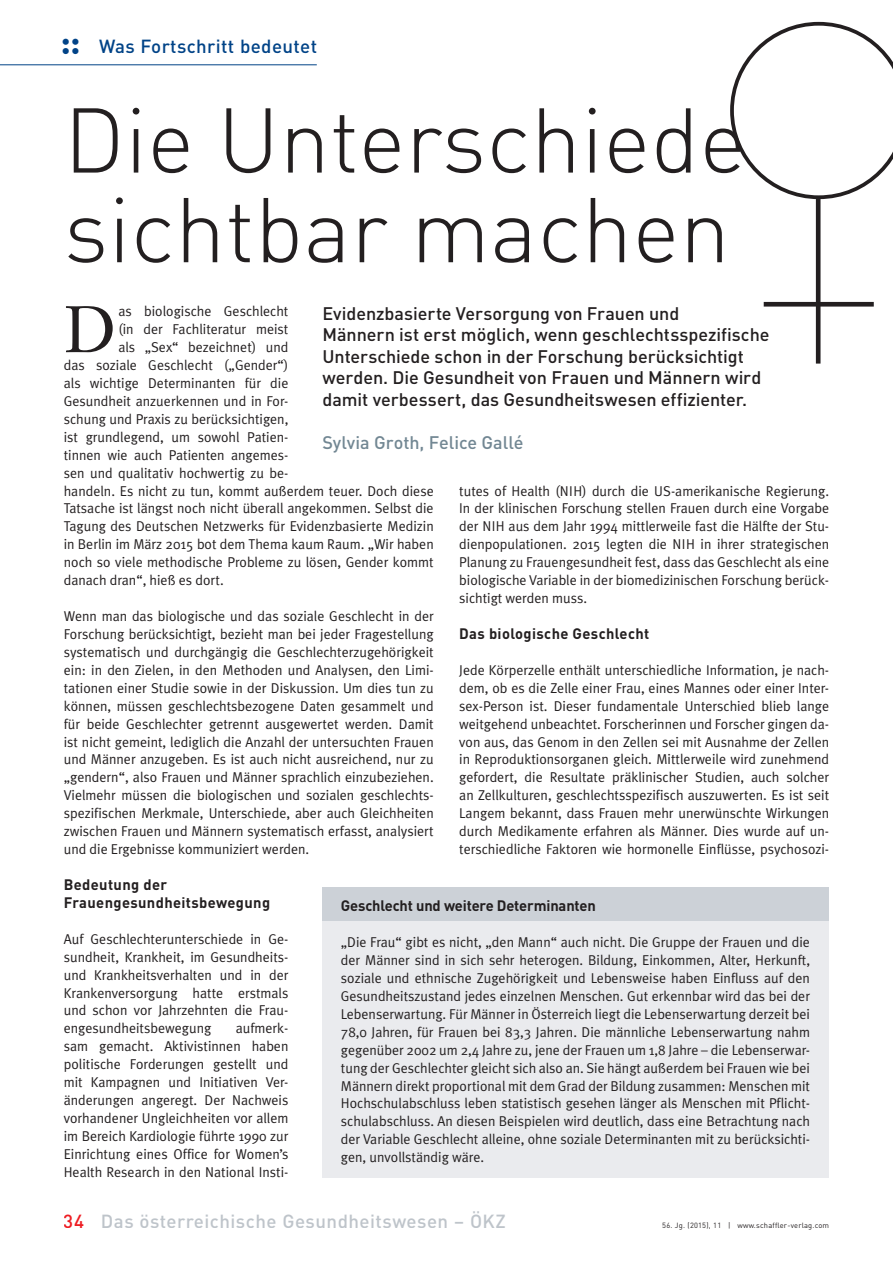
<style>
.page{position:relative;width:893px;height:1263px;background:#fff}
.page>*{position:absolute;margin:0;border:0;box-sizing:border-box;transform-origin:0 0}
.t1{font:90.3px/89.7px "DIN Light Alternate";color:#231f20}
.t2{font:64.5px "Janson Text LT Std";color:#231f20}
.t3{font:500 18.75px "DIN";letter-spacing:.025em;color:#bec4ca}
.t4{font:500 18.75px "DIN";letter-spacing:.02em;color:#014387}
.t5{font:500 18px/21.6px "DIN";letter-spacing:-.005em;color:#231f20}
.t6{font:500 18px "DIN";letter-spacing:-.005em;color:#728793}
.t7{font:700 15px/17.9px "DIN";letter-spacing:.025em;color:#231f20}
.t8{font:700 15px "DIN";letter-spacing:-.01em;color:#231f20}
.t9{font:14.25px/18px "Meta Plus Normal";color:#231f20;text-align:justify}
.t10{font:7.5px "DIN";letter-spacing:.025em;color:#231f20}
.s1{font-family:"DIN Bold Alternate";font-weight:400;font-size:35.1px}
.s2{color:#ee1d23}
</style>
<div class="page">
<div style="left:322px;top:912px;width:507px;height:266px;background:#eaebee"></div>
<div style="left:322px;top:887px;width:507px;height:33px;background:#ccd1d7"></div>
<hr style="left:816px;top:198px;width:4px;height:166px;background:#231f20">
<div style="left:764px;top:302px;width:110px;height:5px;background:#231f20"></div>
<svg style="left:730px;top:22px;width:163px;height:177px"></svg>
<hr style="left:0;top:64px;width:317px;height:1px;background:#014387">
<h3 class="t4" style="left:60px;top:35px;width:259px"><span class="s1">::</span> Was Fortschritt bedeutet</h3>
<h1 class="t1" style="left:64px;top:94px;width:684px">Die Unterschiede sichtbar machen</h1>
<h2 class="t2" style="left:64px;top:289px;width:54px">D</h2>
<p class="t9" style="left:118px;top:302px;width:172px">as biologische Geschlecht</p>
<p class="t5" style="left:322px;top:302px;width:448px">Evidenzbasierte Versorgung von Frauen und<br>Männern ist erst möglich, wenn geschlechtsspezifische Unterschiede schon in der Forschung berücksichtigt werden. Die Gesundheit von Frauen und Männern wird damit verbessert, das Gesundheitswesen effizienter.</p>
<p class="t6" style="left:322px;top:431px;width:203px">Sylvia Groth, Felice Gallé</p>
<p class="t9" style="left:118px;top:320px;width:172px">(in der Fachliteratur meist</p>
<p class="t9" style="left:118px;top:338px;width:172px">als „Sex“ bezeichnet) und</p>
<p class="t9" style="left:64px;top:356px;width:226px">das soziale Geschlecht („Gender“)</p>
<p class="t9" style="left:64px;top:374px;width:226px">als wichtige Determinanten für die</p>
<p class="t9" style="left:64px;top:392px;width:226px">Gesundheit anzuerkennen und in For-</p>
<p class="t9" style="left:64px;top:410px;width:226px">schung und Praxis zu berücksichtigen,</p>
<p class="t9" style="left:64px;top:428px;width:226px">ist grundlegend, um sowohl Patien-</p>
<p class="t9" style="left:64px;top:446px;width:226px">tinnen wie auch Patienten angemes-</p>
<p class="t9" style="left:64px;top:463px;width:226px">sen und qualitativ hochwertig zu be-</p>
<p class="t9" style="left:64px;top:481px;width:371px">handeln. Es nicht zu tun, kommt außerdem teuer. Doch diese</p>
<p class="t9" style="left:64px;top:499px;width:371px">Tatsache ist längst noch nicht überall angekommen. Selbst die</p>
<p class="t9" style="left:64px;top:517px;width:371px">Tagung des Deutschen Netzwerks für Evidenzbasierte Medizin</p>
<p class="t9" style="left:64px;top:535px;width:371px">in Berlin im März 2015 bot dem Thema kaum Raum. „Wir haben</p>
<p class="t9" style="left:64px;top:553px;width:371px">noch so viele methodische Probleme zu lösen, Gender kommt</p>
<p class="t9" style="left:64px;top:571px;width:161px">danach dran“, hieß es dort.</p>
<p class="t9" style="left:64px;top:607px;width:371px">Wenn man das biologische und das soziale Geschlecht in der Forschung berücksichtigt, bezieht man bei jeder Fragestellung systematisch und durchgängig die Geschlechterzugehörigkeit ein: in den Zielen, in den Methoden und Analysen, den Limi&shy;tationen einer Studie sowie in der Diskussion. Um dies tun zu können, müssen geschlechtsbezogene Daten gesammelt und für beide Geschlechter getrennt ausgewertet werden. Damit ist nicht gemeint, lediglich die Anzahl der untersuchten Frauen und Männer anzugeben. Es ist auch nicht ausreichend, nur zu „gendern“, also Frauen und Männer sprachlich einzubeziehen.<br>Vielmehr müssen die biologischen und sozialen geschlechts&shy;spezifischen Merkmale, Unterschiede, aber auch Gleichheiten zwischen Frauen und Männern systematisch erfasst, analysiert und die Ergebnisse kommuniziert werden.</p>
<p class="t7" style="left:64px;top:875px;width:208px">Bedeutung der<br>Frauengesundheitsbewegung</p>
<p class="t9" style="left:64px;top:929px;width:226px">Auf Geschlechterunterschiede in Ge&shy;sundheit, Krankheit, im Gesundheits&shy;und Krankheitsverhalten und in der Krankenversorgung hatte erstmals und schon vor Jahrzehnten die Frau&shy;engesundheitsbewegung</p>
<p class="t9" style="left:459px;top:481px;width:371px">tutes of Health (NIH) durch die US-amerikanische Regierung.<br>In der klinischen Forschung stellen Frauen durch eine Vorgabe der NIH aus dem Jahr 1994 mittlerweile fast die Hälfte der Stu&shy;dienpopulationen. 2015 legten die NIH in ihrer strategischen Planung zu Frauengesundheit fest, dass das Geschlecht als eine biologische Variable in der biomedizinischen Forschung berück&shy;sichtigt werden muss.</p>
<p class="t7" style="left:459px;top:624px;width:192px">Das biologische Geschlecht</p>
<p class="t9" style="left:459px;top:661px;width:371px">Jede Körperzelle enthält unterschiedliche Information, je nach&shy;dem, ob es die Zelle einer Frau, eines Mannes oder einer Inter&shy;sex-Person ist. Dieser fundamentale Unterschied blieb lange weitgehend unbeachtet. Forscherinnen und Forscher gingen da&shy;von aus, das Genom in den Zellen sei mit Ausnahme der Zellen in Reproduktionsorganen gleich. Mittlerweile wird zunehmend gefordert, die Resultate präklinischer Studien, auch solcher an Zellkulturen, geschlechtsspezifisch auszuwerten. Es ist seit Langem bekannt, dass Frauen mehr unerwünschte Wirkungen durch Medikamente erfahren als Männer. Dies wurde auf un&shy;terschiedliche Faktoren wie hormonelle Einflüsse, psychosozi-</p>
<p class="t8" style="left:341px;top:896px;width:257px">Geschlecht und weitere Determinanten</p>
<p class="t9" style="left:341px;top:933px;width:471px">„Die Frau“ gibt es nicht, „den Mann“ auch nicht. Die Gruppe der Frauen und die der Männer sind in sich sehr heterogen. Bildung, Einkommen, Alter, Herkunft, soziale und ethnische Zugehörigkeit und Lebensweise haben Einfluss auf den Gesundheitszustand jedes einzelnen Menschen. Gut erkennbar wird das bei der Lebenserwartung. Für Männer in Österreich liegt die Lebenserwartung derzeit bei 78,0 Jahren, für Frauen bei 83,3 Jahren. Die männliche Lebenserwartung nahm gegenüber 2002 um 2,4 Jahre zu, jene der Frauen um 1,8 Jahre – die Lebenserwar&shy;tung der Geschlechter gleicht sich also an. Sie hängt außerdem bei Frauen wie bei Männern direkt proportional mit dem Grad der Bildung zusammen: Menschen mit Hochschulabschluss leben statistisch gesehen länger als Menschen mit Pflicht&shy;schulabschluss. An diesen Beispielen wird deutlich, dass eine Betrachtung nach der Variable Geschlecht alleine, ohne soziale Determinanten mit zu berücksichti&shy;gen, unvollständig wäre.</p>
<p class="t9" style="left:64px;top:1019px;width:226px;text-indent:172px">aufmerk&shy;sam gemacht. Aktivistinnen haben politische Forderungen gestellt und mit Kampagnen und Initiativen Ver&shy;änderungen angeregt. Der Nachweis vorhandener Ungleichheiten vor allem im Bereich Kardiologie führte 1990 zur Einrichtung eines Office for Women’s Health Research in den National Insti-</p>
<h3 class="t3" style="left:64px;top:1209px;width:443px"><span class="s2">34</span> Das österreichische Gesundheitswesen – ÖKZ</h3>
<p class="t10" style="left:662px;top:1220px;width:168px">56. Jg. (2015), 11 | www.schaffler-verlag.com</p>
</div>
